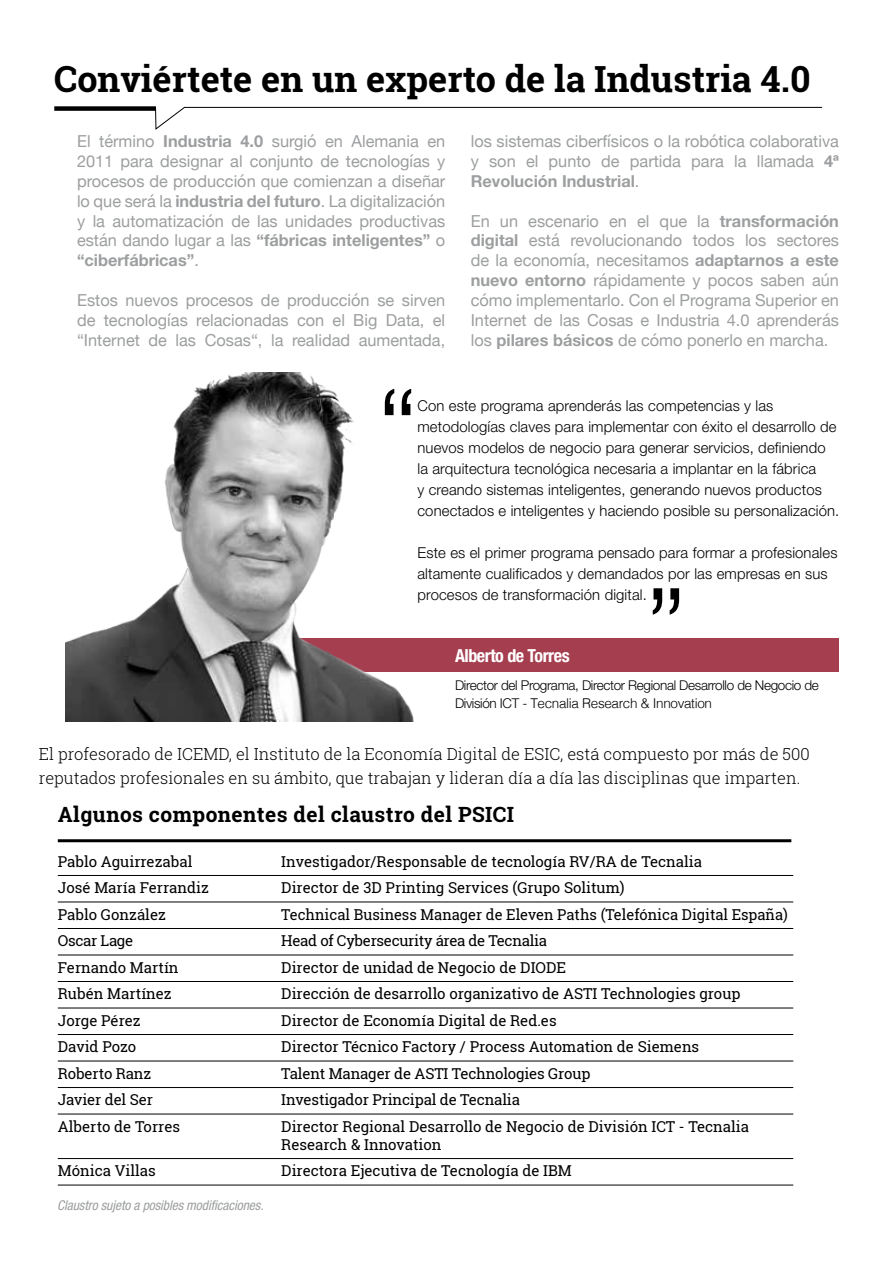
<style>
.page{position:relative;width:893px;height:1263px;background:#fff}
.page>*{position:absolute;margin:0;border:0;box-sizing:border-box;transform-origin:0 0}
.t1{font:700 36px "Roboto Slab";color:#000}
.t2{font:700 21px "Roboto Slab";letter-spacing:.02em;color:#000}
.t3{font:700 condensed 18px "Helvetica Neue";letter-spacing:-.025em;color:#fff}
.t4{font:16.5px/19.8px "Helvetica Neue";color:#9c9e9f;text-align:justify}
.t5{font:300 16.5px/24px "Roboto Slab";color:#000}
.t6{font:15px/18px "Roboto Slab";color:#000}
.t7{font:300 15px/21px "Helvetica Neue";letter-spacing:.01em;color:#000}
.t8{font:15px "Roboto Slab";letter-spacing:-.02em;color:#000}
.t9{font:300 13.5px "Helvetica Neue";letter-spacing:-.025em;color:#000}
.t10{font:300 13.5px "Helvetica";letter-spacing:-.025em;color:#000}
.t11{font:italic condensed 13.5px "Helvetica Neue";letter-spacing:-.005em;color:#9c9e9f}
.s1{font-weight:700}
.s2{font-family:"Helvetica Neue"}
</style>
<div class="page">
<div style="left:54px;top:106px;width:102px;height:5px;background:#000"></div>
<svg style="left:155px;top:106px;width:668px;height:24px"></svg>
<div style="left:177px;top:638px;width:662px;height:34px;background:#a53f50"></div>
<img style="left:66px;top:373px;width:348px;height:349px">
<svg style="left:653px;top:588px;width:26px;height:27px"></svg>
<svg style="left:385px;top:389px;width:26px;height:26px"></svg>
<hr style="left:58px;top:839px;width:733px;height:3px;background:#000">
<hr style="left:58px;top:875px;width:735px;height:1px;background:#000">
<hr style="left:58px;top:901px;width:735px;height:1px;background:#000">
<hr style="left:58px;top:928px;width:735px;height:1px;background:#000">
<hr style="left:58px;top:955px;width:735px;height:1px;background:#000">
<hr style="left:58px;top:981px;width:735px;height:1px;background:#000">
<hr style="left:58px;top:1008px;width:735px;height:1px;background:#000">
<hr style="left:58px;top:1034px;width:735px;height:1px;background:#000">
<hr style="left:58px;top:1061px;width:735px;height:1px;background:#000">
<hr style="left:58px;top:1087px;width:735px;height:1px;background:#000">
<hr style="left:58px;top:1114px;width:735px;height:1px;background:#000">
<hr style="left:58px;top:1158px;width:735px;height:1px;background:#000">
<hr style="left:58px;top:1185px;width:735px;height:1px;background:#000">
<h1 class="t1" style="left:54px;top:54px;width:758px">Conviértete en un experto de la Industria 4.0</h1>
<p class="t4" style="left:77px;top:133px;width:370px">El término <span class="s1">Industria 4.0</span> surgió en Alemania en 2011 para designar al conjunto de tecnologías y procesos de producción que comienzan a diseñar lo que será la <span class="s1">industria del futuro</span>. La digitalización y la automatización de las unidades productivas están dando lugar a las <span class="s1">“fábricas inteligentes”</span> o <span class="s1">“ciberfábricas”</span>.</p>
<p class="t4" style="left:77px;top:291px;width:370px">Estos nuevos procesos de producción se sirven de tecnologías relacionadas con el Big Data, el “Internet de las Cosas“, la realidad aumentada,</p>
<p class="t4" style="left:471px;top:133px;width:370px">los sistemas ciberfísicos o la robótica colaborativa y son el punto de partida para la llamada <span class="s1">4ª Revolución Industrial</span>.</p>
<p class="t4" style="left:471px;top:212px;width:370px">En un escenario en el que la <span class="s1">transformación digital</span> está revolucionando todos los sectores de la economía, necesitamos <span class="s1">adaptarnos a este nuevo entorno</span> rápidamente y pocos saben aún cómo implementarlo. Con el Programa Superior en Internet de las Cosas e Industria 4.0 aprenderás los <span class="s1">pilares básicos</span> de cómo ponerlo en marcha.</p>
<p class="t7" style="left:417px;top:395px;width:423px">Con este programa aprenderás las competencias y las metodologías claves para implementar con éxito el desarrollo de nuevos modelos de negocio para generar servicios, definiendo la arquitectura tecnológica necesaria a implantar en la fábrica<br>y creando sistemas inteligentes, generando nuevos productos conectados e inteligentes y haciendo posible su personalización.</p>
<p class="t7" style="left:417px;top:542px;width:422px">Este es el primer programa pensado para formar a profesionales altamente cualificados y demandados por las empresas en sus procesos de transformación digital.</p>
<p class="t3" style="left:455px;top:644px;width:116px">Alberto de Torres</p>
<p class="t9" style="left:455px;top:677px;width:365px">Director del Programa, Director Regional Desarrollo de Negocio de</p>
<p class="t10" style="left:455px;top:692px;width:259px"><span class="s2">División ICT -</span> Tecnalia Research &amp; Innovation</p>
<p class="t5" style="left:39px;top:742px;width:772px">El profesorado de ICEMD, el Instituto de la Economía Digital de ESIC, está compuesto por más de 500 reputados profesionales en su ámbito, que trabajan y lideran día a día las disciplinas que imparten.</p>
<p class="t2" style="left:58px;top:800px;width:458px">Algunos componentes del claustro del PSICI</p>
<p class="t6" style="left:58px;top:852px;width:136px">Pablo Aguirrezabal</p>
<p class="t6" style="left:281px;top:852px;width:422px">Investigador/Responsable de tecnología RV/RA de Tecnalia</p>
<p class="t6" style="left:58px;top:878px;width:153px">José María Ferrandiz</p>
<p class="t6" style="left:281px;top:878px;width:345px">Director de 3D Printing Services (Grupo Solitum)</p>
<p class="t6" style="left:58px;top:905px;width:110px">Pablo González</p>
<p class="t6" style="left:281px;top:905px;width:508px">Technical Business Manager de Eleven Paths (Telefónica Digital España)</p>
<p class="t8" style="left:58px;top:930px;width:77px">Oscar Lage</p>
<p class="t8" style="left:281px;top:930px;width:267px">Head of Cybersecurity área de Tecnalia</p>
<p class="t6" style="left:58px;top:958px;width:122px">Fernando Martín</p>
<p class="t6" style="left:281px;top:958px;width:286px">Director de unidad de Negocio de DIODE</p>
<p class="t6" style="left:58px;top:984px;width:116px">Rubén Martínez</p>
<p class="t6" style="left:281px;top:984px;width:461px">Dirección de desarrollo organizativo de ASTI Technologies group</p>
<p class="t6" style="left:58px;top:1011px;width:84px">Jorge Pérez</p>
<p class="t6" style="left:281px;top:1011px;width:277px">Director de Economía Digital de Red.es</p>
<p class="t6" style="left:58px;top:1037px;width:80px">David Pozo</p>
<p class="t6" style="left:281px;top:1037px;width:419px">Director Técnico Factory / Process Automation de Siemens</p>
<p class="t6" style="left:58px;top:1064px;width:95px">Roberto Ranz</p>
<p class="t6" style="left:281px;top:1064px;width:311px">Talent Manager de ASTI Technologies Group</p>
<p class="t6" style="left:58px;top:1090px;width:97px">Javier del Ser</p>
<p class="t6" style="left:281px;top:1090px;width:240px">Investigador Principal de Tecnalia</p>
<p class="t6" style="left:58px;top:1117px;width:124px">Alberto de Torres</p>
<p class="t6" style="left:281px;top:1117px;width:469px">Director Regional Desarrollo de Negocio de División ICT - Tecnalia<br>Research &amp; Innovation</p>
<p class="t6" style="left:58px;top:1161px;width:100px">Mónica Villas</p>
<p class="t6" style="left:281px;top:1161px;width:292px">Directora Ejecutiva de Tecnología de IBM</p>
<p class="t11" style="left:57px;top:1197px;width:208px">Claustro sujeto a posibles modificaciones.</p>
</div>
